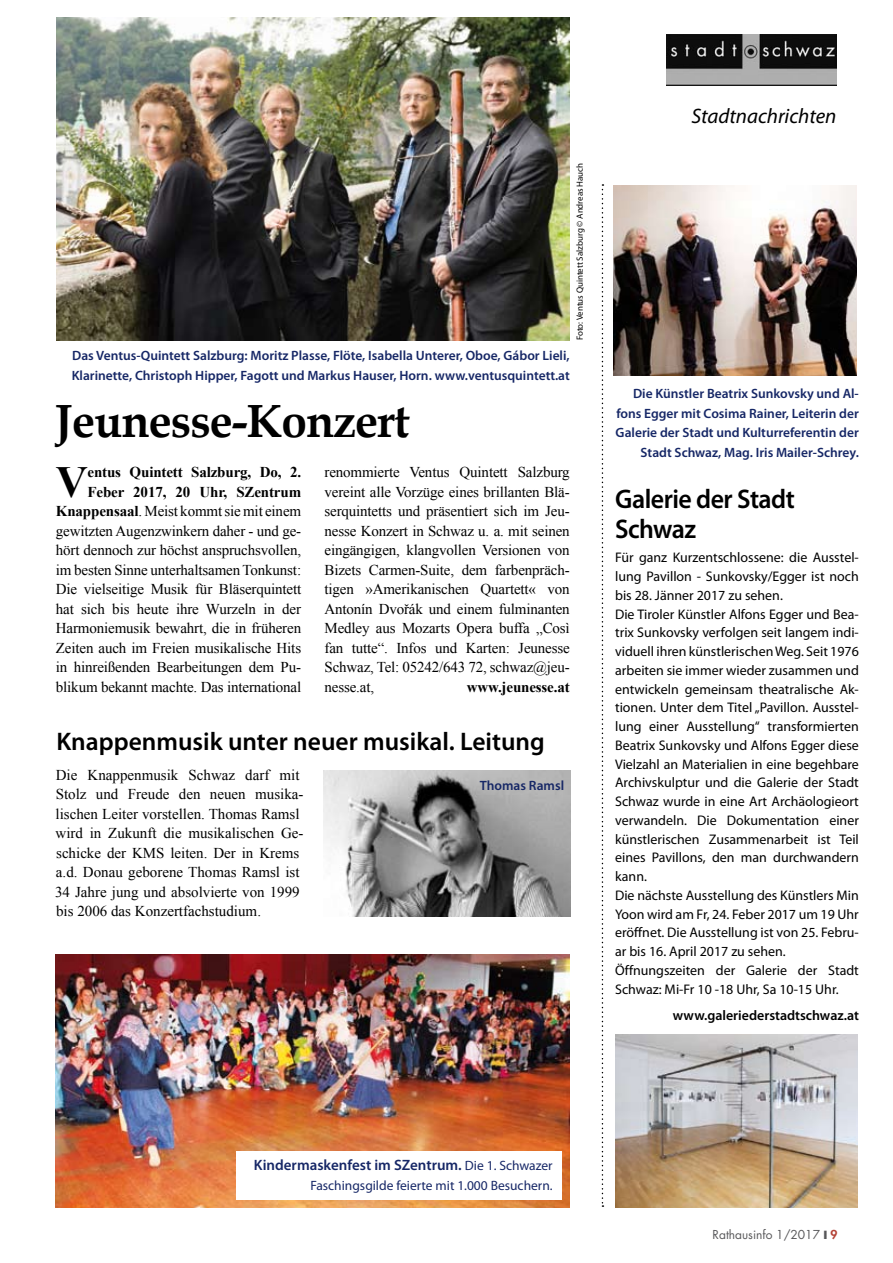
<style>
.page{position:relative;width:893px;height:1263px;background:#fff}
.page>*{position:absolute;margin:0;border:0;box-sizing:border-box;transform-origin:0 0}
.t1{font:700 46.5px "Book Antiqua";letter-spacing:-.02em;color:#000}
.t2{font:700 44.4px "Times New Roman";color:#000}
.t3{font:600 27px/30px "Myriad Pro";letter-spacing:-.02em;color:#000;scale:.96 1}
.t4{font:600 25.5px "Myriad Pro";color:#000}
.t5{font:italic 21px "Myriad Pro";letter-spacing:-.005em;color:#000}
.t6{font:15px/19.5px "Times New Roman";letter-spacing:-.01em;color:#000;text-align:right}
.t7{font:600 15px "Myriad Pro";color:#162766}
.t8{font:700 15px "Times New Roman";letter-spacing:-.01em;color:#000}
.t9{font:13.95px/18.8px "Myriad Pro";color:#000}
.t10{font:600 13.95px "Myriad Pro";color:#000}
.t11{font:600 13.5px/19.5px "Myriad Pro";color:#162766;text-align:right}
.t12{font:13.5px "Myriad Pro";color:#162766}
.t13{font:12px "Futura";color:#58585a}
.t14{font:9px "Myriad Pro";letter-spacing:-.005em;color:#000}
.s1{font-weight:700}
.s2{font-weight:400;font-size:13.5px}
.s3{font-weight:800;color:#b44337}
</style>
<div class="page">
<img style="left:666px;top:35px;width:170px;height:51px">
<svg style="left:602px;top:184px;width:1px;height:1023px"></svg>
<img style="left:615px;top:1035px;width:242px;height:173px">
<img style="left:614px;top:185px;width:242px;height:190px">
<img style="left:56px;top:17px;width:513px;height:323px">
<img style="left:324px;top:771px;width:246px;height:146px">
<img style="left:55px;top:955px;width:514px;height:253px">
<div style="left:236px;top:1151px;width:325px;height:48px;background:#fff"></div>
<p class="t14" style="left:574px;top:340px;width:179px;rotate:-90deg">Foto: Ventus Quintett Salzburg © Andreas Hauch</p>
<p class="t11" style="left:72px;top:346px;width:500px;text-align:left">Das Ventus-Quintett Salzburg: Moritz Plasse, Flöte, Isabella Unterer, Oboe, Gábor Lieli,<br>Klarinette, Christoph Hipper, Fagott und Markus Hauser, Horn. www.ventusquintett.at</p>
<h1 class="t1" style="left:55px;top:394px;width:356px">Jeunesse-Konzert</h1>
<p class="t6" style="left:324px;top:462px;width:247px;text-align:justify">renommierte Ventus Quintett Salzburg vereint alle Vorzüge eines brillanten Blä&shy;serquintetts und präsentiert sich im Jeu&shy;nesse Konzert in Schwaz u. a. mit seinen eingängigen, klangvollen Versionen von Bizets Carmen-Suite, dem farbenpräch&shy;tigen »Amerikanischen Quartett« von Antonín Dvořák und einem fulminanten Medley aus Mozarts Opera buffa „Così fan tutte“. Infos und Karten: Jeunesse Schwaz, Tel: 05242/643 72, schwaz@jeu&shy;nesse.at,</p>
<p class="t6" style="left:56px;top:462px;width:247px"><span class="s1">entus Quintett Salzburg, Do, 2.<br>Feber 2017, 20 Uhr, SZentrum Knappensaal</span>. Meist kommt sie mit einem gewitzten Augenzwinkern daher - und ge&shy;hört dennoch zur höchst anspruchsvollen, im besten Sinne unterhaltsamen Tonkunst:<br>Die vielseitige Musik für Bläserquintett hat sich bis heute ihre Wurzeln in der Harmoniemusik bewahrt, die in früheren Zeiten auch im Freien musikalische Hits in hinreißenden Bearbeitungen dem Pu&shy;blikum bekannt machte. Das international</p>
<h2 class="t2" style="left:56px;top:451px;width:34px">V</h2>
<p class="t8" style="left:467px;top:676px;width:104px">www.jeunesse.at</p>
<h3 class="t4" style="left:56px;top:726px;width:490px">Knappenmusik unter neuer musikal. Leitung</h3>
<p class="t11" style="left:480px;top:775px;width:86px">Thomas Ramsl</p>
<p class="t6" style="left:55px;top:764px;width:250px;text-align:left">Die Knappenmusik Schwaz darf mit Stolz und Freude den neuen musika&shy;lischen Leiter vorstellen. Thomas Ramsl wird in Zukunft die musikalischen Ge&shy;schicke der KMS leiten. Der in Krems a.d. Donau geborene Thomas Ramsl ist 34 Jahre jung und absolvierte von 1999 bis 2006 das Konzertfachstudium.</p>
<h3 class="t5" style="left:691px;top:103px;width:147px">Stadtnachrichten</h3>
<p class="t11" style="left:616px;top:383px;width:245px">Die Künstler Beatrix Sunkovsky und Al&shy;fons Egger mit Cosima Rainer, Leiterin der Galerie der Stadt und Kulturreferentin der Stadt Schwaz, Mag. Iris Mailer-Schrey.</p>
<h3 class="t3" style="left:615px;top:483px;width:189px">Galerie der Stadt<br>Schwaz</h3>
<p class="t9" style="left:615px;top:548px;width:245px">Für ganz Kurzentschlossene: die Ausstel&shy;lung Pavillon - Sunkovsky/Egger ist noch bis 28. Jänner 2017 zu sehen.<br>Die Tiroler Künstler Alfons Egger und Bea&shy;trix Sunkovsky verfolgen seit langem indi&shy;viduell ihren künstlerischen Weg. Seit 1976 arbeiten sie immer wieder zusammen und entwickeln gemeinsam theatralische Ak&shy;tionen. Unter dem Titel „Pavillon. Ausstel&shy;lung einer Ausstellung“ transformierten Beatrix Sunkovsky und Alfons Egger diese Vielzahl an Materialien in eine begehbare Archivskulptur und die Galerie der Stadt Schwaz wurde in eine Art Archäologieort verwandeln. Die Dokumentation einer künstlerischen Zusammenarbeit ist Teil eines Pavillons, den man durchwandern kann.<br>Die nächste Ausstellung des Künstlers Min Yoon wird am Fr, 24. Feber 2017 um 19 Uhr eröffnet. Die Ausstellung ist von 25. Febru&shy;ar bis 16. April 2017 zu sehen.<br>Öffnungszeiten der Galerie der Stadt Schwaz: Mi-Fr 10 -18 Uhr, Sa 10-15 Uhr.</p>
<p class="t10" style="left:673px;top:1006px;width:187px">www.galeriederstadtschwaz.at</p>
<p class="t7" style="left:254px;top:1156px;width:300px">Kindermaskenfest im SZentrum. <span class="s2">Die 1. Schwazer</span></p>
<p class="t12" style="left:310px;top:1177px;width:244px">Faschingsgilde feierte mit 1.000 Besuchern.</p>
<p class="t13" style="left:713px;top:1226px;width:126px">Rathausinfo 1/2017 ❙ <span class="s3">9</span></p>
</div>
